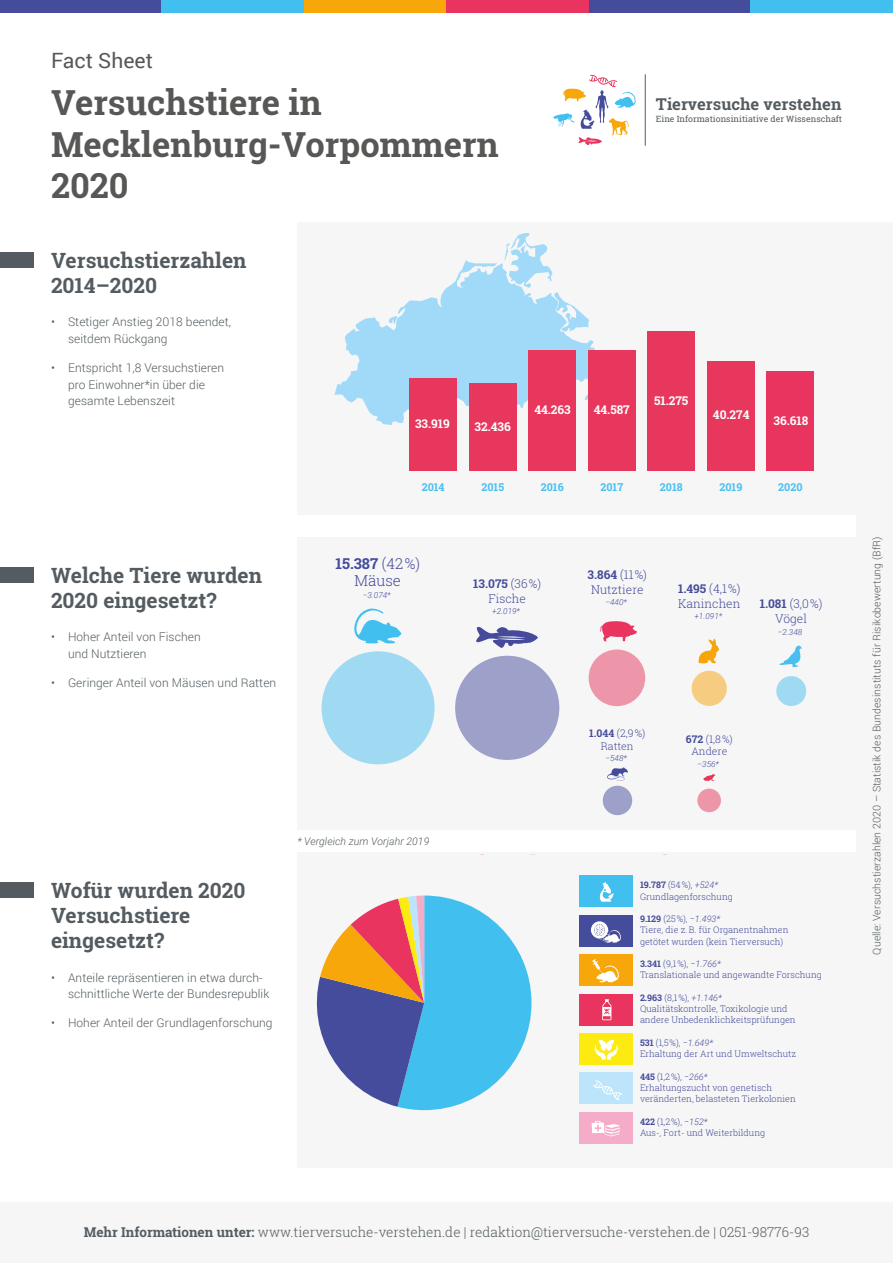
<style>
.page{position:relative;width:893px;height:1263px;background:#fff}
.page>*{position:absolute;margin:0;border:0;box-sizing:border-box;transform-origin:0 0}
.t1{font:700 34.5px/41.4px "Roboto Slab";color:#575756}
.t2{font:21.15px "Roboto";color:#575756}
.t3{font:700 21px/25.2px "Roboto Slab";color:#545c61}
.t4{font:700 16.5px "Roboto Slab";color:#545c61}
.t5{font:300 15px/17.2px "Roboto Slab";color:#454b9a;text-align:center}
.t6{font:300 13.5px "Roboto Slab";color:#545c61}
.t7{font:300 12px/16.5px "Roboto";letter-spacing:.005em;color:#545c61}
.t8{font:300 12px/15px "Roboto Slab";color:#454c9b;text-align:center}
.t9{font:700 12px "Roboto Slab";color:#fff}
.t10{font:700 10.8px "Roboto Slab";color:#48bfef}
.t11{font:300 10.5px "Roboto";letter-spacing:.005em;color:#545c61}
.t12{font:300 10.5px/12.8px "Roboto Slab";color:#454c9b;text-align:center}
.t13{font:italic 300 10.5px "Roboto";letter-spacing:.005em;color:#545c61}
.t14{font:300 9px/11.2px "Roboto Slab";color:#454c9b}
.t15{font:italic 300 9px "Roboto";color:#454c9b}
.t16{font:8.7px "Roboto Slab";color:#545c61}
.t17{font:italic 300 8.25px "Roboto";color:#454c9b}
.s1{font-weight:700}
.s2{font-family:"Roboto";font-style:italic}
.s3{font-family:"Roboto Slab";font-weight:700;font-style:normal}
.s4{font-family:"Roboto Slab";font-style:normal}
</style>
<div class="page">
<div style="left:0;top:1202px;width:893px;height:61px;background:#f6f6f6"></div>
<hr style="left:645px;top:74px;width:1px;height:72px;background:#545c61">
<svg style="left:553px;top:74px;width:83px;height:72px"></svg>
<div style="left:0;top:567px;width:34px;height:16px;background:#545c61"></div>
<div style="left:0;top:252px;width:34px;height:16px;background:#545c61"></div>
<div style="left:0;top:882px;width:34px;height:16px;background:#545c61"></div>
<div style="left:298px;top:223px;width:595px;height:292px;background:#f6f6f6"></div>
<div style="left:298px;top:852px;width:595px;height:316px;background:#f6f6f6"></div>
<div style="left:857px;top:223px;width:36px;height:945px;background:#f6f6f6"></div>
<div style="left:298px;top:538px;width:595px;height:292px;background:#f6f6f6"></div>
<div style="left:303px;top:0;width:143px;height:13px;background:#f7a70a"></div>
<div style="left:160px;top:0;width:143px;height:13px;background:#41c0f0"></div>
<div style="left:0;top:0;width:160px;height:13px;background:#454c9b"></div>
<div style="left:446px;top:0;width:143px;height:13px;background:#e8345e"></div>
<div style="left:750px;top:0;width:143px;height:13px;background:#41c0f0"></div>
<div style="left:589px;top:0;width:161px;height:13px;background:#454c9b"></div>
<svg style="left:334px;top:233px;width:261px;height:192px"></svg>
<div style="left:409px;top:379px;width:48px;height:92px;background:#e7375c"></div>
<div style="left:469px;top:383px;width:48px;height:88px;background:#e7375c"></div>
<div style="left:528px;top:351px;width:48px;height:120px;background:#e7375c"></div>
<div style="left:588px;top:350px;width:48px;height:121px;background:#e7375c"></div>
<div style="left:648px;top:332px;width:47px;height:139px;background:#e7375c"></div>
<div style="left:707px;top:362px;width:48px;height:109px;background:#e7375c"></div>
<div style="left:767px;top:371px;width:47px;height:100px;background:#e8345e"></div>
<div style="left:579px;top:994px;width:54px;height:31px;background:#e8345e"></div>
<svg style="left:602px;top:999px;width:9px;height:21px"></svg>
<div style="left:579px;top:876px;width:54px;height:31px;background:#41c0f0"></div>
<svg style="left:599px;top:882px;width:15px;height:20px"></svg>
<div style="left:579px;top:915px;width:54px;height:31px;background:#454c9b"></div>
<svg style="left:591px;top:921px;width:17px;height:17px"></svg>
<svg style="left:594px;top:924px;width:27px;height:18px"></svg>
<div style="left:579px;top:1112px;width:54px;height:31px;background:#f4acc8"></div>
<svg style="left:592px;top:1121px;width:28px;height:15px"></svg>
<div style="left:579px;top:954px;width:54px;height:32px;background:#f7a70a"></div>
<svg style="left:592px;top:959px;width:27px;height:23px"></svg>
<div style="left:579px;top:1033px;width:54px;height:31px;background:#fcea10"></div>
<svg style="left:595px;top:1040px;width:23px;height:20px"></svg>
<div style="left:579px;top:1073px;width:54px;height:31px;background:#bce4fa"></div>
<svg style="left:593px;top:1080px;width:29px;height:20px"></svg>
<svg style="left:316px;top:895px;width:215px;height:215px"></svg>
<svg style="left:354px;top:608px;width:48px;height:35px"></svg>
<svg style="left:476px;top:627px;width:62px;height:21px"></svg>
<svg style="left:600px;top:621px;width:37px;height:20px"></svg>
<div style="left:322px;top:651px;width:113px;height:113px;background:#a0daf2;border-radius:57px"></div>
<div style="left:455px;top:656px;width:104px;height:104px;background:#9da0c8;border-radius:52px"></div>
<div style="left:589px;top:649px;width:56px;height:57px;background:#ee96a9;border-radius:28px"></div>
<div style="left:692px;top:671px;width:35px;height:35px;background:#f6cd80;border-radius:18px"></div>
<div style="left:776px;top:676px;width:30px;height:30px;background:#a0daf2;border-radius:15px"></div>
<div style="left:603px;top:786px;width:29px;height:29px;background:#9da0c8;border-radius:15px"></div>
<div style="left:697px;top:789px;width:24px;height:23px;background:#ee96a9;border-radius:12px"></div>
<svg style="left:698px;top:639px;width:21px;height:24px"></svg>
<svg style="left:779px;top:645px;width:23px;height:22px"></svg>
<svg style="left:607px;top:767px;width:21px;height:14px"></svg>
<svg style="left:703px;top:774px;width:12px;height:7px"></svg>
<h2 class="t2" style="left:51px;top:46px;width:104px">Fact Sheet</h2>
<h1 class="t1" style="left:51px;top:82px;width:449px">Versuchstiere in<br>Mecklenburg-Vorpommern<br>2020</h1>
<h3 class="t3" style="left:51px;top:247px;width:197px">Versuchstierzahlen<br>2014–2020</h3>
<h3 class="t7" style="left:68px;top:313px;width:165px;text-indent:-17px">• Stetiger Anstieg 2018 beendet, seitdem Rückgang</h3>
<h3 class="t7" style="left:68px;top:359px;width:158px;text-indent:-17px">• Entspricht 1,8 Versuchstieren pro Einwohner*in über die gesamte Lebenszeit</h3>
<h3 class="t9" style="left:415px;top:416px;width:36px">33.919</h3>
<h3 class="t9" style="left:475px;top:418px;width:38px">32.436</h3>
<h3 class="t9" style="left:534px;top:401px;width:38px">44.263</h3>
<h3 class="t9" style="left:594px;top:401px;width:37px">44.587</h3>
<h3 class="t4" style="left:656px;top:93px;width:187px">Tierversuche verstehen</h3>
<p class="t16" style="left:656px;top:112px;width:187px">Eine Informationsinitiative der Wissenschaft</p>
<h3 class="t9" style="left:654px;top:392px;width:36px">51.275</h3>
<h3 class="t9" style="left:713px;top:406px;width:38px">40.274</h3>
<h3 class="t9" style="left:774px;top:412px;width:36px">36.618</h3>
<h3 class="t3" style="left:51px;top:562px;width:213px">Welche Tiere wurden<br>2020 eingesetzt?</h3>
<h3 class="t7" style="left:68px;top:628px;width:134px;text-indent:-17px">• Hoher Anteil von Fischen und Nutztieren</h3>
<h3 class="t7" style="left:51px;top:674px;width:227px">• Geringer Anteil von Mäusen und Ratten</h3>
<p class="t10" style="left:422px;top:480px;width:24px">2014</p>
<p class="t10" style="left:481px;top:480px;width:24px">2015</p>
<p class="t10" style="left:541px;top:480px;width:24px">2016</p>
<p class="t10" style="left:600px;top:480px;width:24px">2017</p>
<p class="t10" style="left:660px;top:480px;width:24px">2018</p>
<p class="t10" style="left:719px;top:480px;width:24px">2019</p>
<p class="t10" style="left:778px;top:480px;width:26px">2020</p>
<h3 class="t5" style="left:335px;top:554px;width:86px"><span class="s1">15.387</span> (42%)<br>Mäuse</h3>
<p class="t17" style="left:363px;top:589px;width:29px">−3.074*</p>
<h3 class="t8" style="left:473px;top:576px;width:69px"><span class="s1">13.075</span> (36%)<br>Fische</h3>
<p class="t17" style="left:492px;top:606px;width:29px">+2.019*</p>
<h3 class="t8" style="left:588px;top:566px;width:61px;text-align:left"><span class="s1">3.864</span> (11%)<br>Nutztiere</h3>
<p class="t17" style="left:606px;top:596px;width:23px">−440*</p>
<h3 class="t8" style="left:760px;top:596px;width:64px"><span class="s1">1.081</span> (3,0%)<br>Vögel</h3>
<p class="t17" style="left:778px;top:626px;width:26px">−2.348</p>
<h3 class="t8" style="left:678px;top:581px;width:64px;text-align:left"><span class="s1">1.495</span> (4,1%)<br>Kaninchen</h3>
<p class="t17" style="left:694px;top:610px;width:29px">+1.091*</p>
<p class="t12" style="left:589px;top:726px;width:58px"><span class="s1">1.044</span> (2,9%)<br>Ratten</p>
<p class="t17" style="left:606px;top:752px;width:23px">−548*</p>
<p class="t12" style="left:686px;top:732px;width:48px"><span class="s1">672</span> (1,8%)<br>Andere</p>
<p class="t17" style="left:698px;top:758px;width:23px">−356*</p>
<h3 class="t3" style="left:51px;top:877px;width:196px">Wofür wurden 2020<br>Versuchstiere eingesetzt?</h3>
<h3 class="t7" style="left:68px;top:969px;width:203px;text-indent:-17px">• Anteile repräsentieren in etwa durch&shy;schnittliche Werte der Bundesrepublik</h3>
<h3 class="t7" style="left:51px;top:1014px;width:223px">• Hoher Anteil der Grundlagenforschung</h3>
<p class="t13" style="left:298px;top:834px;width:133px">* Vergleich zum Vorjahr 2019</p>
<p class="t14" style="left:640px;top:879px;width:94px"><span class="s1">19.787</span> (54%), <span class="s2">+524*<br></span>Grundlagenforschung</p>
<p class="t15" style="left:640px;top:913px;width:82px"><span class="s3">9.129</span> <span class="s4">(25%),</span> −1.493*</p>
<p class="t14" style="left:640px;top:924px;width:150px">Tiere, die z.B. für Organentnahmen getötet wurden (kein Tierversuch)</p>
<p class="t14" style="left:640px;top:958px;width:183px"><span class="s1">3.341</span> (9,1%), <span class="s2">−1.766*<br></span>Translationale und angewandte Forschung</p>
<p class="t14" style="left:640px;top:992px;width:157px"><span class="s1">2.963</span> (8,1%), <span class="s2">+1.146*<br></span>Qualitätskontrolle, Toxikologie und andere Unbedenklichkeitsprüfungen</p>
<p class="t14" style="left:640px;top:1037px;width:158px"><span class="s1">531</span> (1,5%), <span class="s2">−1.649*<br></span>Erhaltung der Art und Umweltschutz</p>
<p class="t14" style="left:640px;top:1070px;width:157px"><span class="s1">445</span> (1,2%), <span class="s2">−266*<br></span>Erhaltungszucht von genetisch veränderten, belasteten Tierkolonien</p>
<p class="t14" style="left:640px;top:1115px;width:127px"><span class="s1">422</span> (1,2%), <span class="s2">−152*<br></span>Aus-, Fort- und Weiterbildung</p>
<p class="t11" style="left:869px;top:954px;width:420px;rotate:-90deg">Quelle: Versuchstierzahlen 2020 – Statistik des Bundesinstituts für Risikobewertung (BfR)</p>
<h3 class="t6" style="left:84px;top:1223px;width:727px"><span class="s1">Mehr Informationen unter:</span> www.tierversuche-verstehen.de | redaktion@tierversuche-verstehen.de | 0251-98776-93</h3>
</div>
